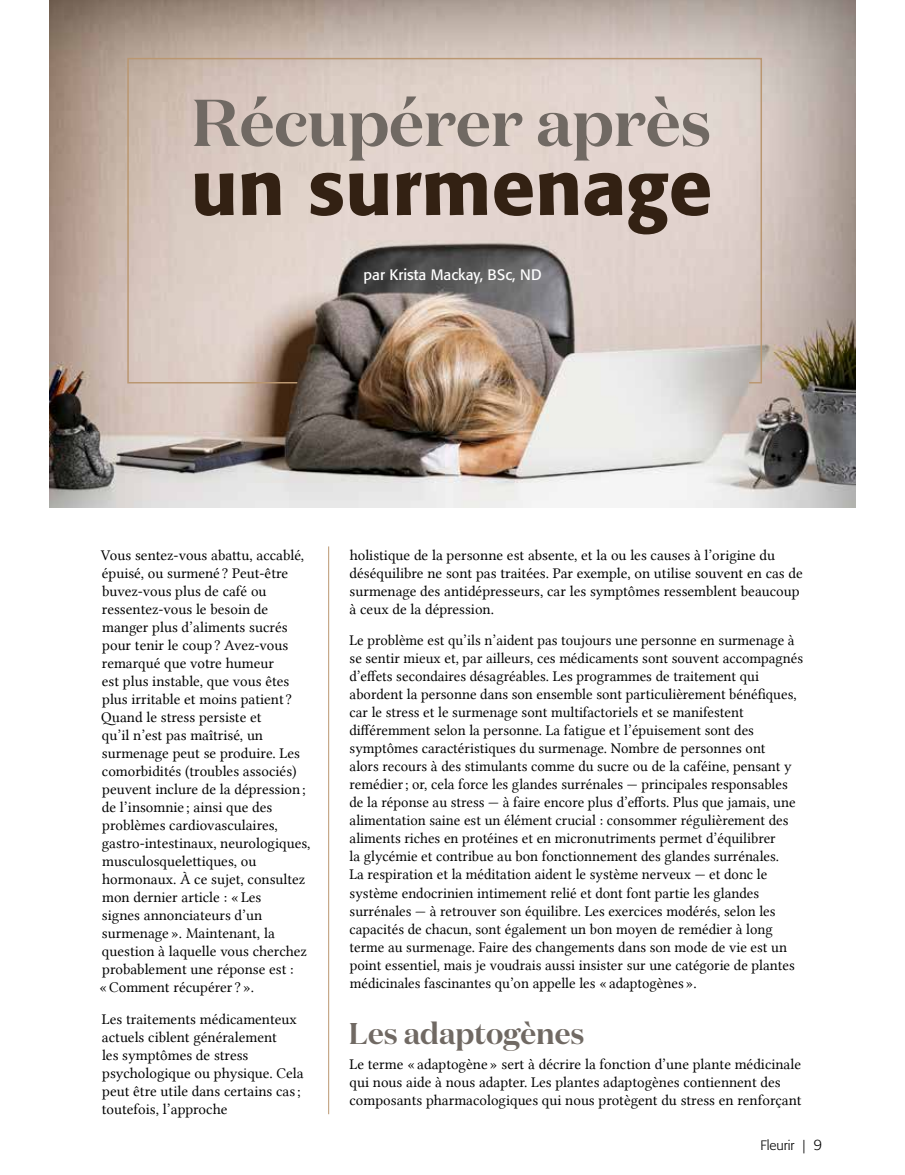
<style>
.page{position:relative;width:905px;height:1175px;background:#fff}
.page>*{position:absolute;margin:0;border:0;box-sizing:border-box;transform-origin:0 0}
.t1{font:500 78px "Formata";color:#332113}
.t2{font:600 66px "Domaine Disp";color:#706963}
.t3{font:600 30px "Domaine Disp";color:#706963}
.t4{font:15px/18px "Lin Libertine";color:#000}
.t5{font:15px "Formata";color:#fff}
.t6{font:300 13.5px "Formata";color:#000}
.s1{font-size:15px}
</style>
<div class="page">
<img style="left:49px;top:0;width:806px;height:507px">
<svg style="left:126px;top:57px;width:636px;height:327px"></svg>
<hr style="left:328px;top:546px;width:1px;height:568px;background:#ba9771">
<h2 class="t2" style="left:191px;top:80px;width:521px">Récupérer après</h2>
<h1 class="t1" style="left:191px;top:139px;width:523px">un surmenage</h1>
<p class="t5" style="left:363px;top:266px;width:180px">par Krista Mackay, BSc, ND</p>
<p class="t4" style="left:99px;top:546px;width:213px">Vous sentez-vous abattu, accablé, épuisé, ou surmené ? Peut-être buvez-vous plus de café ou ressentez-vous le besoin de manger plus d’aliments sucrés pour tenir le coup ? Avez-vous remarqué que votre humeur<br>est plus instable, que vous êtes plus irritable et moins patient ?<br>Quand le stress persiste et<br>qu’il n’est pas maîtrisé, un surmenage peut se produire. Les comorbidités (troubles associés) peuvent inclure de la dépression ; de l’insomnie ; ainsi que des problèmes cardiovasculaires, gastro-intestinaux, neurologiques, musculosquelettiques, ou hormonaux. À ce sujet, consultez mon dernier article : « Les<br>signes annonciateurs d’un surmenage ». Maintenant, la question à laquelle vous cherchez probablement une réponse est :<br>« Comment récupérer ? ».</p>
<p class="t4" style="left:102px;top:1009px;width:203px">Les traitements médicamenteux actuels ciblent généralement<br>les symptômes de stress psychologique ou physique. Cela peut être utile dans certains cas ; toutefois, l’approche</p>
<p class="t4" style="left:349px;top:546px;width:455px">holistique de la personne est absente, et la ou les causes à l’origine du déséquilibre ne sont pas traitées. Par exemple, on utilise souvent en cas de surmenage des antidépresseurs, car les symptômes ressemblent beaucoup à ceux de la dépression.</p>
<p class="t4" style="left:349px;top:631px;width:455px">Le problème est qu’ils n’aident pas toujours une personne en surmenage à se sentir mieux et, par ailleurs, ces médicaments sont souvent accompagnés d’effets secondaires désagréables. Les programmes de traitement qui abordent la personne dans son ensemble sont particulièrement bénéfiques, car le stress et le surmenage sont multifactoriels et se manifestent différemment selon la personne. La fatigue et l’épuisement sont des symptômes caractéristiques du surmenage. Nombre de personnes ont<br>alors recours à des stimulants comme du sucre ou de la caféine, pensant y remédier ; or, cela force les glandes surrénales — principales responsables de la réponse au stress — à faire encore plus d’efforts. Plus que jamais, une alimentation saine est un élément crucial : consommer régulièrement des aliments riches en protéines et en micronutriments permet d’équilibrer<br>la glycémie et contribue au bon fonctionnement des glandes surrénales.<br>La respiration et la méditation aident le système nerveux — et donc le système endocrinien intimement relié et dont font partie les glandes surrénales — à retrouver son équilibre. Les exercices modérés, selon les capacités de chacun, sont également un bon moyen de remédier à long terme au surmenage. Faire des changements dans son mode de vie est un point essentiel, mais je voudrais aussi insister sur une catégorie de plantes médicinales fascinantes qu’on appelle les « adaptogènes ».</p>
<h3 class="t3" style="left:349px;top:1014px;width:237px">Les adaptogènes</h3>
<p class="t4" style="left:349px;top:1054px;width:453px">Le terme « adaptogène » sert à décrire la fonction d’une plante médicinale qui nous aide à nous adapter. Les plantes adaptogènes contiennent des composants pharmacologiques qui nous protègent du stress en renforçant</p>
<p class="t6" style="left:760px;top:1137px;width:63px">Fleurir | <span class="s1">9</span></p>
</div>
